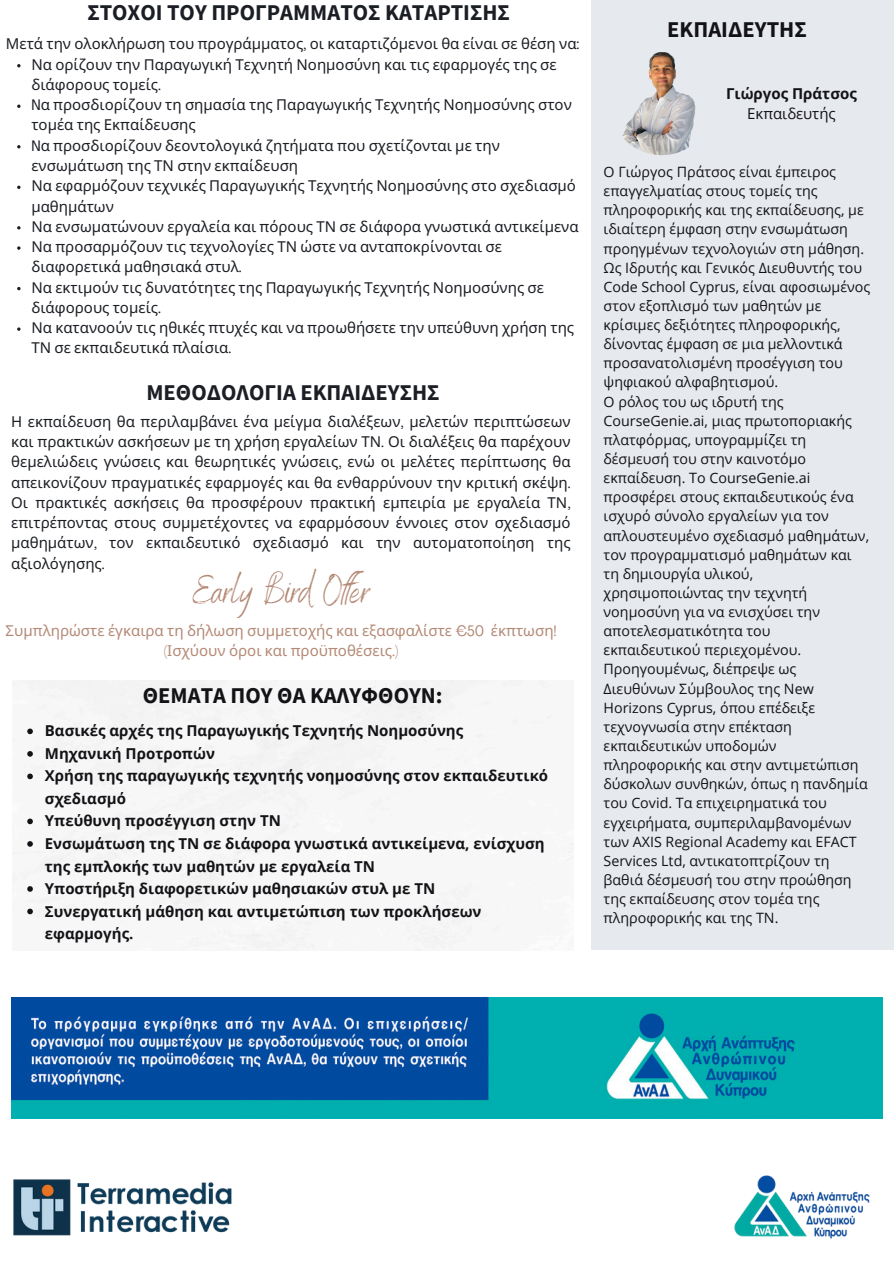
<style>
.page{position:relative;width:894px;height:1264px;background:#fff}
.page>*{position:absolute;margin:0;border:0;box-sizing:border-box;transform-origin:0 0}
.t1{font:39px "Benedict";color:#b48976}
.t2{font:700 22.5px "Source Sans Pro";color:#1b1e24}
.t3{font:700 22.5px "Source Sans Pro";color:#131216}
.t4{font:15px/20.2px "Noto Sans";color:#1b1e24}
.t5{font:700 15px/22.5px "Open Sans";color:#131216}
.t6{font:15px/20.2px "Noto Sans";color:#b48976;text-align:center}
.t7{font:15px "Open Sans";color:#131216}
.t8{font:14.25px/19.2px "Open Sans";color:#131216}
.s1{font-family:"Agrandir";font-stretch:condensed}
</style>
<div class="page">
<img style="left:13px;top:1179px;width:219px;height:57px">
<img style="left:734px;top:1175px;width:136px;height:64px">
<img style="left:11px;top:997px;width:871px;height:121px">
<div style="left:591px;top:1px;width:302px;height:949px;background:#e6e9ed"></div>
<img style="left:610px;top:52px;width:103px;height:103px;border-radius:50%">
<img style="left:13px;top:680px;width:560px;height:270px">
<svg style="left:27px;top:728px;width:6px;height:6px"></svg>
<svg style="left:27px;top:751px;width:6px;height:5px"></svg>
<svg style="left:27px;top:773px;width:6px;height:6px"></svg>
<svg style="left:27px;top:818px;width:6px;height:6px"></svg>
<svg style="left:27px;top:841px;width:6px;height:5px"></svg>
<svg style="left:27px;top:886px;width:6px;height:5px"></svg>
<svg style="left:27px;top:908px;width:6px;height:6px"></svg>
<svg style="left:17px;top:64px;width:4px;height:3px"></svg>
<svg style="left:17px;top:105px;width:4px;height:3px"></svg>
<svg style="left:17px;top:145px;width:4px;height:3px"></svg>
<svg style="left:17px;top:186px;width:4px;height:3px"></svg>
<svg style="left:17px;top:226px;width:4px;height:3px"></svg>
<svg style="left:17px;top:246px;width:4px;height:4px"></svg>
<svg style="left:17px;top:287px;width:4px;height:3px"></svg>
<svg style="left:17px;top:327px;width:4px;height:4px"></svg>
<p class="t2" style="left:87px;top:-2px;width:424px">ΣΤΟΧΟΙ ΤΟΥ ΠΡΟΓΡΑΜΜΑΤΟΣ ΚΑΤΑΡΤΙΣΗΣ</p>
<p class="t4" style="left:6px;top:33px;width:575px">Μετά την ολοκλήρωση του προγράμματος<span class="s1">,</span> οι καταρτιζόμενοι θα είναι σε θέση να<span class="s1">:</span></p>
<p class="t4" style="left:31px;top:54px;width:526px">Να ορίζουν την Παραγωγική Τεχνητή Νοημοσύνη και τις εφαρμογές της σε</p>
<p class="t4" style="left:31px;top:74px;width:542px">διάφορους τομείς<span class="s1">.<br>N</span>α προσδιορίζουν τη σημασία της Παραγωγικής Τεχνητής Νοημοσύνης στον</p>
<p class="t4" style="left:31px;top:114px;width:470px">τομέα της Εκπαίδευσης<br><span class="s1">N</span>α προσδιορίζουν δεοντολογικά ζητήματα που σχετίζονται με την</p>
<h1 class="t4" style="left:31px;top:155px;width:546px">ενσωμάτωση της ΤΝ στην εκπαίδευση<br>Να εφαρμόζουν τεχνικές Παραγωγικής Τεχνητής Νοημοσύνης στο σχεδιασμό</h1>
<p class="t4" style="left:31px;top:195px;width:548px">μαθημάτων<br>Να ενσωματώνουν εργαλεία και πόρους ΤΝ σε διάφορα γνωστικά αντικείμενα</p>
<p class="t4" style="left:31px;top:236px;width:472px">Να προσαρμόζουν τις τεχνολογίες ΤΝ ώστε να ανταποκρίνονται σε</p>
<p class="t4" style="left:31px;top:256px;width:212px">διαφορετικά μαθησιακά στυλ<span class="s1">.</span></p>
<p class="t4" style="left:31px;top:276px;width:514px">Να εκτιμούν τις δυνατότητες της Παραγωγικής Τεχνητής Νοημοσύνης σε διάφορους τομείς<span class="s1">.</span></p>
<p class="t4" style="left:31px;top:317px;width:544px">Να κατανοούν τις ηθικές πτυχές και να προωθήσετε την υπεύθυνη χρήση της</p>
<p class="t4" style="left:31px;top:337px;width:201px">ΤΝ σε εκπαιδευτικά πλαίσια<span class="s1">.</span></p>
<h1 class="t2" style="left:146px;top:378px;width:294px">ΜΕΘΟΔΟΛΟΓΙΑ ΕΚΠΑΙΔΕΥΣΗΣ</h1>
<p class="t4" style="left:11px;top:411px;width:560px;text-align:justify">Η εκπαίδευση θα περιλαμβάνει ένα μείγμα διαλέξεων<span class="s1">,</span> μελετών περιπτώσεων και πρακτικών ασκήσεων με τη χρήση εργαλείων ΤΝ<span class="s1">.</span> Οι διαλέξεις θα παρέχουν θεμελιώδεις γνώσεις και θεωρητικές γνώσεις<span class="s1">,</span> ενώ οι μελέτες περίπτωσης θα απεικονίζουν πραγματικές εφαρμογές και θα ενθαρρύνουν την κριτική σκέψη<span class="s1">.<br></span>Οι πρακτικές ασκήσεις θα προσφέρουν πρακτική εμπειρία με εργαλεία ΤΝ<span class="s1">,</span></p>
<p class="t4" style="left:11px;top:512px;width:561px;text-align:justify">επιτρέποντας στους συμμετέχοντες να εφαρμόσουν έννοιες στον σχεδιασμό μαθημάτων<span class="s1">,</span> τον εκπαιδευτικό σχεδιασμό και την αυτοματοποίηση της αξιολόγησης<span class="s1">.</span></p>
<p class="t1" style="left:193px;top:565px;width:178px">Early Bird Ofer</p>
<p class="t6" style="left:6px;top:620px;width:552px">Συμπληρώστε έγκαιρα τη δήλωση συμμετοχής και εξασφαλίστε <span class="s1">€50</span> έκπτωση<span class="s1">! (</span>Ισχύουν όροι και προϋποθέσεις<span class="s1">.)</span></p>
<p class="t3" style="left:143px;top:681px;width:301px">ΘΕΜΑΤΑ ΠΟΥ ΘΑ ΚΑΛΥΦΘΟΥΝ:</p>
<p class="t5" style="left:45px;top:719px;width:420px">Βασικές αρχές της Παραγωγικής Τεχνητής Νοημοσύνης</p>
<p class="t5" style="left:45px;top:742px;width:171px">Μηχανική Προτροπών</p>
<p class="t5" style="left:45px;top:764px;width:504px">Χρήση της παραγωγικής τεχνητής νοημοσύνης στον εκπαιδευτικό σχεδιασμό</p>
<p class="t5" style="left:45px;top:809px;width:237px">Υπεύθυνη προσέγγιση στην ΤΝ</p>
<p class="t5" style="left:45px;top:832px;width:501px">Ενσωμάτωση της ΤΝ σε διάφορα γνωστικά αντικείμενα, ενίσχυση της εμπλοκής των μαθητών με εργαλεία ΤΝ</p>
<h1 class="t5" style="left:45px;top:877px;width:392px">Υποστήριξη διαφορετικών μαθησιακών στυλ με ΤΝ</h1>
<p class="t5" style="left:45px;top:899px;width:438px">Συνεργατική μάθηση και αντιμετώπιση των προκλήσεων εφαρμογής.</p>
<p class="t3" style="left:667px;top:15px;width:141px">ΕΚΠΑΙΔΕΥΤΗΣ</p>
<p class="t5" style="left:726px;top:82px;width:132px">Γιώργος Πράτσος</p>
<p class="t7" style="left:747px;top:103px;width:90px">Εκπαιδευτής</p>
<p class="t8" style="left:603px;top:162px;width:268px">Ο Γιώργος Πράτσος είναι έμπειρος επαγγελματίας στους τομείς της πληροφορικής και της εκπαίδευσης, με ιδιαίτερη έμφαση στην ενσωμάτωση προηγμένων τεχνολογιών στη μάθηση.<br>Ως Ιδρυτής και Γενικός Διευθυντής του Code School Cyprus, είναι αφοσιωμένος στον εξοπλισμό των μαθητών με κρίσιμες δεξιότητες πληροφορικής, δίνοντας έμφαση σε μια μελλοντικά προσανατολισμένη προσέγγιση του ψηφιακού αλφαβητισμού.</p>
<p class="t8" style="left:603px;top:391px;width:267px">Ο ρόλος του ως ιδρυτή της<br>CourseGenie.ai, μιας πρωτοποριακής πλατφόρμας, υπογραμμίζει τη δέσμευσή του στην καινοτόμο εκπαίδευση. Το CourseGenie.ai προσφέρει στους εκπαιδευτικούς ένα ισχυρό σύνολο εργαλείων για τον απλουστευμένο σχεδιασμό μαθημάτων, τον προγραμματισμό μαθημάτων και τη δημιουργία υλικού, χρησιμοποιώντας την τεχνητή νοημοσύνη για να ενισχύσει την αποτελεσματικότητα του εκπαιδευτικού περιεχομένου.</p>
<p class="t8" style="left:603px;top:659px;width:266px">Προηγουμένως, διέπρεψε ως<br>Διευθύνων Σύμβουλος της New<br>Horizons Cyprus, όπου επέδειξε τεχνογνωσία στην επέκταση εκπαιδευτικών υποδομών πληροφορικής και στην αντιμετώπιση δύσκολων συνθηκών, όπως η πανδημία του Covid. Τα επιχειρηματικά του εγχειρήματα, συμπεριλαμβανομένων των AXIS Regional Academy και EFACT<br>Services Ltd, αντικατοπτρίζουν τη βαθιά δέσμευσή του στην προώθηση της εκπαίδευσης στον τομέα της πληροφορικής και της ΤΝ.</p>
</div>
